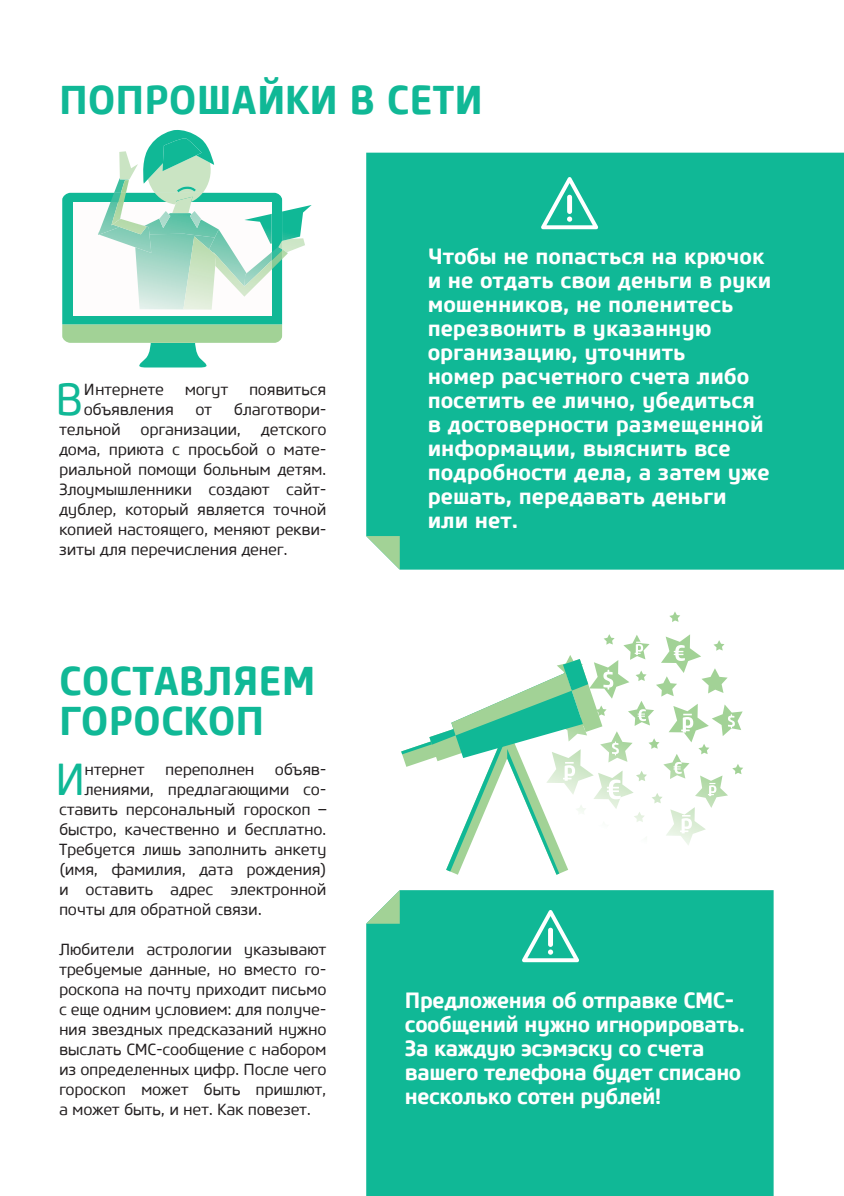
<style>
.page{position:relative;width:844px;height:1196px;background:#fff}
.page>*{position:absolute;margin:0;border:0;box-sizing:border-box;transform-origin:0 0}
.t1{font:44.6px "Core Sans M45";color:#10b896}
.t2{font:700 40px/40px "Core Sans MSC65";color:#10b896}
.t3{font:700 22px/24px "Core Sans M65";color:#fff}
.t4{font:700 22px/24px "Core Sans M65";letter-spacing:-.02em;color:#fff}
.t5{font:16px/20px "Core Sans M45";letter-spacing:-.02em;color:#231f20;text-align:justify}
</style>
<div class="page">
<div style="left:366px;top:153px;width:478px;height:416px;background:#10b896"></div>
<svg style="left:366px;top:536px;width:34px;height:33px"></svg>
<svg style="left:541px;top:177px;width:57px;height:52px"></svg>
<div style="left:366px;top:890px;width:407px;height:305px;background:#10b896"></div>
<svg style="left:366px;top:890px;width:34px;height:33px"></svg>
<svg style="left:669px;top:612px;width:11px;height:10px"></svg>
<svg style="left:401px;top:634px;width:342px;height:240px"></svg>
<svg style="left:522px;top:909px;width:57px;height:53px"></svg>
<svg style="left:62px;top:130px;width:250px;height:237px"></svg>
<h2 class="t2" style="left:59px;top:80px;width:425px">ПОПРОШАЙКИ В СЕТИ</h2>
<h1 class="t1" style="left:55px;top:379px;width:29px">В</h1>
<p class="t5" style="left:84px;top:380px;width:82px">Интернете</p>
<p class="t5" style="left:185px;top:380px;width:45px">могут</p>
<p class="t5" style="left:249px;top:380px;width:79px">появиться</p>
<p class="t5" style="left:59px;top:400px;width:269px;text-indent:175px">благотвори&shy;тельной организации, детского дома, приюта с просьбой о мате&shy;риальной помощи больным детям.<br>Злоумышленники создают сайт&shy;дублер, который является точной копией настоящего, меняют рекви&shy;зиты для перечисления денег.</p>
<p class="t5" style="left:84px;top:400px;width:92px">объявления</p>
<p class="t5" style="left:195px;top:400px;width:18px">от</p>
<h2 class="t2" style="left:59px;top:660px;width:258px">СОСТАВЛЯЕМ<br>ГОРОСКОП</h2>
<h1 class="t1" style="left:55px;top:759px;width:32px">И</h1>
<p class="t5" style="left:84px;top:760px;width:62px">нтернет</p>
<p class="t5" style="left:165px;top:760px;width:91px">переполнен</p>
<p class="t5" style="left:275px;top:760px;width:53px">объяв-</p>
<p class="t5" style="left:84px;top:780px;width:243px">лениями, предлагающими со-</p>
<p class="t5" style="left:59px;top:800px;width:269px">ставить персональный гороскоп –</p>
<p class="t5" style="left:59px;top:820px;width:269px">быстро, качественно и бесплатно.</p>
<p class="t5" style="left:59px;top:840px;width:269px">Требуется лишь заполнить анкету</p>
<p class="t5" style="left:59px;top:860px;width:269px">(имя, фамилия, дата рождения)</p>
<p class="t5" style="left:59px;top:880px;width:269px">и оставить адрес электронной</p>
<p class="t5" style="left:59px;top:900px;width:204px">почты для обратной связи.</p>
<p class="t5" style="left:59px;top:940px;width:269px">Любители астрологии указывают требуемые данные, но вместо го&shy;роскопа на почту приходит письмо с еще одним условием: для получе&shy;ния звездных предсказаний нужно выслать СМС-сообщение с набором из определенных цифр. После чего гороскоп может быть пришлют, а может быть, и нет. Как повезет.</p>
<p class="t3" style="left:428px;top:245px;width:345px">Чтобы не попасться на крючок и не отдать свои деньги в руки мошенников, не поленитесь перезвонить в указанную организацию, уточнить<br>номер расчетного счета либо посетить ее лично, убедиться в достоверности размещенной информации, выяснить все подробности дела, а затем уже решать, передавать деньги или нет.</p>
<h3 class="t4" style="left:405px;top:989px;width:341px">Предложения об отправке СМС&shy;сообщений нужно игнорировать.<br>За каждую эсэмэску со счета вашего телефона будет списано несколько сотен рублей!</h3>
</div>
